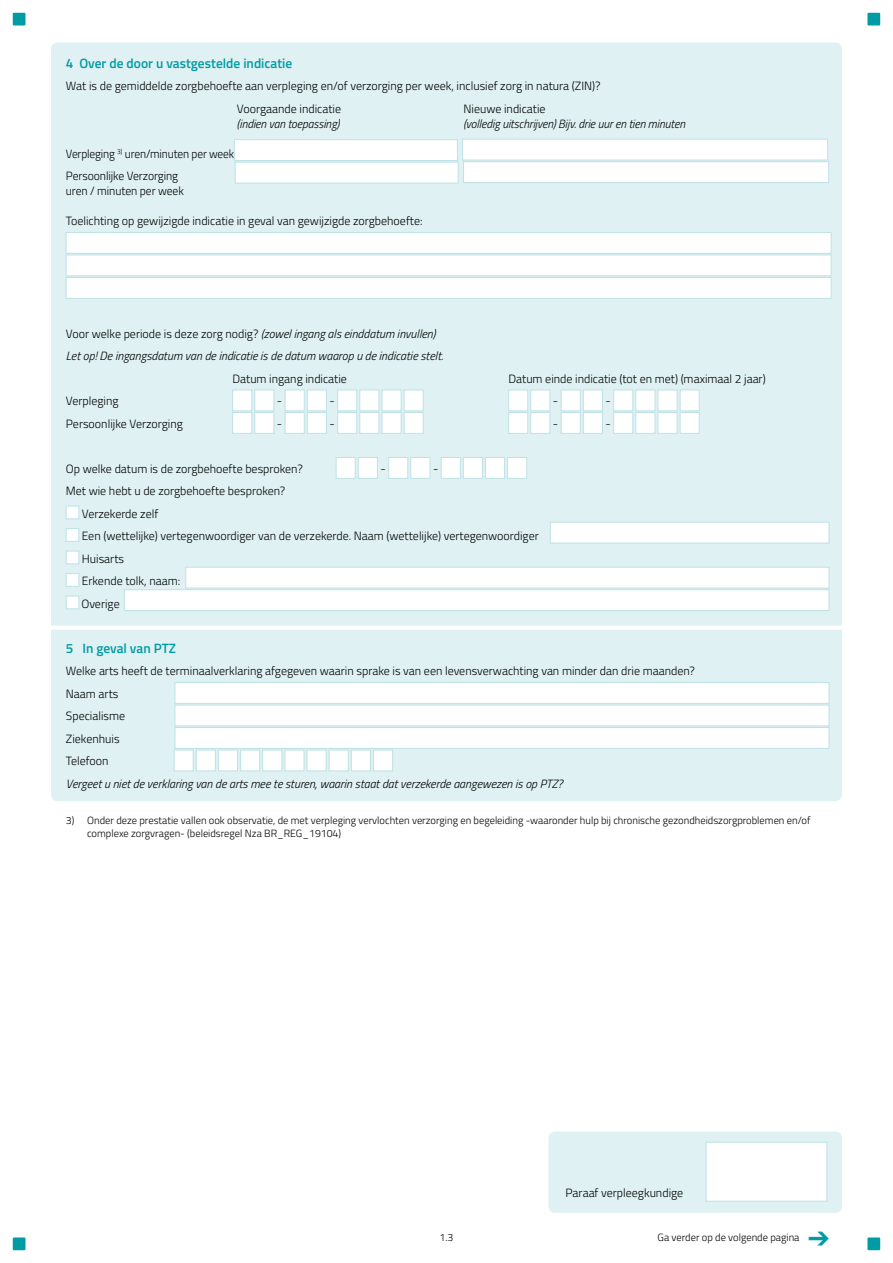
<style>
.page{position:relative;width:893px;height:1263px;background:#fff}
.page>*{position:absolute;margin:0;border:0;box-sizing:border-box;transform-origin:0 0}
.t1{font:600 13.5px "Titillium Web";color:#009ba4}
.t2{font:300 12px/22.5px "Titillium Web";color:#000}
.t3{font:italic 300 12px/22.5px "Titillium Web";color:#000}
.t4{font:300 12px/22.5px "Titillium Web";color:#000;scale:.95 1}
.t5{font:300 10.5px/13.5px "Titillium Web";color:#000}
.s1{font-style:normal}
</style>
<div class="page">
<div style="left:13px;top:13px;width:13px;height:13px;background:#009ba4"></div>
<div style="left:867px;top:13px;width:13px;height:13px;background:#009ba4"></div>
<div style="left:51px;top:43px;width:791px;height:758px;background:#e0f1f3;border-radius:6px"></div>
<div style="left:234px;top:139px;width:224px;height:22px;background:#fff;border:1px solid #bee2e6"></div>
<div style="left:462px;top:139px;width:366px;height:21px;background:#fff;border:1px solid #bee2e6"></div>
<div style="left:235px;top:162px;width:223px;height:21px;background:#fff;border:1px solid #bee2e6"></div>
<div style="left:463px;top:161px;width:366px;height:22px;background:#fff;border:1px solid #bee2e6"></div>
<div style="left:66px;top:232px;width:765px;height:22px;background:#fff;border:1px solid #bee2e6"></div>
<div style="left:66px;top:255px;width:765px;height:21px;background:#fff;border:1px solid #bee2e6"></div>
<div style="left:66px;top:277px;width:765px;height:21px;background:#fff;border:1px solid #bee2e6"></div>
<div style="left:232px;top:390px;width:20px;height:21px;background:#fff;border:1px solid #bee2e6"></div>
<div style="left:255px;top:390px;width:19px;height:21px;background:#fff;border:1px solid #bee2e6"></div>
<div style="left:285px;top:390px;width:19px;height:21px;background:#fff;border:1px solid #bee2e6"></div>
<div style="left:307px;top:390px;width:20px;height:21px;background:#fff;border:1px solid #bee2e6"></div>
<div style="left:337px;top:390px;width:20px;height:21px;background:#fff;border:1px solid #bee2e6"></div>
<div style="left:360px;top:390px;width:19px;height:21px;background:#fff;border:1px solid #bee2e6"></div>
<div style="left:382px;top:390px;width:19px;height:21px;background:#fff;border:1px solid #bee2e6"></div>
<div style="left:404px;top:390px;width:19px;height:21px;background:#fff;border:1px solid #bee2e6"></div>
<div style="left:508px;top:390px;width:20px;height:21px;background:#fff;border:1px solid #bee2e6"></div>
<div style="left:531px;top:390px;width:19px;height:21px;background:#fff;border:1px solid #bee2e6"></div>
<div style="left:561px;top:390px;width:19px;height:21px;background:#fff;border:1px solid #bee2e6"></div>
<div style="left:583px;top:390px;width:20px;height:21px;background:#fff;border:1px solid #bee2e6"></div>
<div style="left:613px;top:390px;width:20px;height:21px;background:#fff;border:1px solid #bee2e6"></div>
<div style="left:636px;top:390px;width:19px;height:21px;background:#fff;border:1px solid #bee2e6"></div>
<div style="left:658px;top:390px;width:19px;height:21px;background:#fff;border:1px solid #bee2e6"></div>
<div style="left:680px;top:390px;width:19px;height:21px;background:#fff;border:1px solid #bee2e6"></div>
<div style="left:232px;top:412px;width:20px;height:22px;background:#fff;border:1px solid #bee2e6"></div>
<div style="left:255px;top:412px;width:19px;height:22px;background:#fff;border:1px solid #bee2e6"></div>
<div style="left:285px;top:412px;width:19px;height:22px;background:#fff;border:1px solid #bee2e6"></div>
<div style="left:307px;top:412px;width:20px;height:22px;background:#fff;border:1px solid #bee2e6"></div>
<div style="left:337px;top:412px;width:20px;height:22px;background:#fff;border:1px solid #bee2e6"></div>
<div style="left:360px;top:412px;width:19px;height:22px;background:#fff;border:1px solid #bee2e6"></div>
<div style="left:382px;top:412px;width:19px;height:22px;background:#fff;border:1px solid #bee2e6"></div>
<div style="left:404px;top:412px;width:19px;height:22px;background:#fff;border:1px solid #bee2e6"></div>
<div style="left:508px;top:412px;width:20px;height:22px;background:#fff;border:1px solid #bee2e6"></div>
<div style="left:531px;top:412px;width:19px;height:22px;background:#fff;border:1px solid #bee2e6"></div>
<div style="left:561px;top:412px;width:19px;height:22px;background:#fff;border:1px solid #bee2e6"></div>
<div style="left:583px;top:412px;width:20px;height:22px;background:#fff;border:1px solid #bee2e6"></div>
<div style="left:613px;top:412px;width:20px;height:22px;background:#fff;border:1px solid #bee2e6"></div>
<div style="left:636px;top:412px;width:19px;height:22px;background:#fff;border:1px solid #bee2e6"></div>
<div style="left:658px;top:412px;width:19px;height:22px;background:#fff;border:1px solid #bee2e6"></div>
<div style="left:680px;top:412px;width:19px;height:22px;background:#fff;border:1px solid #bee2e6"></div>
<div style="left:336px;top:457px;width:19px;height:21px;background:#fff;border:1px solid #bee2e6"></div>
<div style="left:358px;top:457px;width:20px;height:21px;background:#fff;border:1px solid #bee2e6"></div>
<div style="left:388px;top:457px;width:20px;height:21px;background:#fff;border:1px solid #bee2e6"></div>
<div style="left:411px;top:457px;width:19px;height:21px;background:#fff;border:1px solid #bee2e6"></div>
<div style="left:441px;top:457px;width:19px;height:21px;background:#fff;border:1px solid #bee2e6"></div>
<div style="left:463px;top:457px;width:20px;height:21px;background:#fff;border:1px solid #bee2e6"></div>
<div style="left:485px;top:457px;width:20px;height:21px;background:#fff;border:1px solid #bee2e6"></div>
<div style="left:507px;top:457px;width:20px;height:21px;background:#fff;border:1px solid #bee2e6"></div>
<div style="left:66px;top:506px;width:13px;height:13px;background:#fff;border:1px solid #bee2e6"></div>
<div style="left:66px;top:528px;width:13px;height:14px;background:#fff;border:1px solid #bee2e6"></div>
<div style="left:550px;top:522px;width:279px;height:21px;background:#fff;border:1px solid #bee2e6"></div>
<div style="left:66px;top:551px;width:13px;height:13px;background:#fff;border:1px solid #bee2e6"></div>
<div style="left:66px;top:573px;width:13px;height:14px;background:#fff;border:1px solid #bee2e6"></div>
<div style="left:186px;top:567px;width:643px;height:21px;background:#fff;border:1px solid #bee2e6"></div>
<div style="left:66px;top:596px;width:13px;height:13px;background:#fff;border:1px solid #bee2e6"></div>
<div style="left:124px;top:589px;width:705px;height:22px;background:#fff;border:1px solid #bee2e6"></div>
<div style="left:175px;top:682px;width:654px;height:22px;background:#fff;border:1px solid #bee2e6"></div>
<div style="left:175px;top:705px;width:654px;height:21px;background:#fff;border:1px solid #bee2e6"></div>
<div style="left:175px;top:727px;width:654px;height:21px;background:#fff;border:1px solid #bee2e6"></div>
<div style="left:174px;top:750px;width:19px;height:21px;background:#fff;border:1px solid #bee2e6"></div>
<div style="left:196px;top:750px;width:20px;height:21px;background:#fff;border:1px solid #bee2e6"></div>
<div style="left:218px;top:750px;width:20px;height:21px;background:#fff;border:1px solid #bee2e6"></div>
<div style="left:240px;top:750px;width:20px;height:21px;background:#fff;border:1px solid #bee2e6"></div>
<div style="left:262px;top:750px;width:20px;height:21px;background:#fff;border:1px solid #bee2e6"></div>
<div style="left:285px;top:750px;width:19px;height:21px;background:#fff;border:1px solid #bee2e6"></div>
<div style="left:307px;top:750px;width:19px;height:21px;background:#fff;border:1px solid #bee2e6"></div>
<div style="left:329px;top:750px;width:19px;height:21px;background:#fff;border:1px solid #bee2e6"></div>
<div style="left:351px;top:750px;width:20px;height:21px;background:#fff;border:1px solid #bee2e6"></div>
<div style="left:373px;top:750px;width:20px;height:21px;background:#fff;border:1px solid #bee2e6"></div>
<div style="left:867px;top:1237px;width:13px;height:13px;background:#009ba4"></div>
<div style="left:13px;top:1237px;width:13px;height:13px;background:#009ba4"></div>
<svg style="left:51px;top:625px;width:791px;height:5px"></svg>
<div style="left:549px;top:1131px;width:293px;height:82px;background:#e0f1f3;border-radius:6px"></div>
<div style="left:706px;top:1142px;width:121px;height:59px;background:#fff;border:1px solid #bee2e6"></div>
<p class="t1" style="left:66px;top:53px;width:228px">4 Over de door u vastgestelde indicatie</p>
<p class="t2" style="left:237px;top:74px;width:365px;text-indent:-171px">Wat is de gemiddelde zorgbehoefte aan verpleging en/of verzorging per week, inclusief zorg in natura (ZIN)?<br>Voorgaande indicatie</p>
<p class="t2" style="left:463px;top:96px;width:84px">Nieuwe indicatie</p>
<p class="t3" style="left:237px;top:111px;width:104px">(indien van toepassing)</p>
<p class="t3" style="left:463px;top:111px;width:223px">(volledig uitschrijven) Bijv. drie uur en tien minuten</p>
<p class="t4" style="left:66px;top:141px;width:179px">Verpleging <sup>3)</sup> uren/minuten per week<br>Persoonlijke Verzorging</p>
<p class="t2" style="left:66px;top:179px;width:120px">uren / minuten per week</p>
<p class="t2" style="left:66px;top:209px;width:358px">Toelichting op gewijzigde indicatie in geval van gewijzigde zorgbehoefte:</p>
<p class="t3" style="left:66px;top:321px;width:379px"><span class="s1">Voor welke periode is deze zorg nodig?</span> (zowel ingang als einddatum invullen)<br>Let op! De ingangsdatum van de indicatie is de datum waarop u de indicatie stelt.</p>
<p class="t2" style="left:232px;top:366px;width:116px">Datum ingang indicatie</p>
<p class="t2" style="left:508px;top:366px;width:259px">Datum einde indicatie (tot en met) (maximaal 2 jaar)</p>
<p class="t2" style="left:66px;top:389px;width:54px">Verpleging</p>
<p class="t2" style="left:277px;top:389px;width:7px">-</p>
<p class="t2" style="left:329px;top:389px;width:7px">-</p>
<p class="t2" style="left:553px;top:389px;width:7px">-</p>
<p class="t2" style="left:605px;top:389px;width:7px">-</p>
<p class="t2" style="left:66px;top:411px;width:119px">Persoonlijke Verzorging</p>
<p class="t2" style="left:277px;top:411px;width:7px">-</p>
<p class="t2" style="left:329px;top:411px;width:7px">-</p>
<p class="t2" style="left:553px;top:411px;width:7px">-</p>
<p class="t2" style="left:605px;top:411px;width:7px">-</p>
<p class="t2" style="left:66px;top:456px;width:238px">Op welke datum is de zorgbehoefte besproken?</p>
<p class="t2" style="left:380px;top:456px;width:7px">-</p>
<p class="t2" style="left:433px;top:456px;width:7px">-</p>
<p class="t2" style="left:81px;top:479px;width:459px;text-indent:-15px">Met wie hebt u de zorgbehoefte besproken?<br>Verzekerde zelf<br>Een (wettelijke) vertegenwoordiger van de verzekerde. Naam (wettelijke) vertegenwoordiger<br>Huisarts<br>Erkende tolk, naam:<br>Overige</p>
<p class="t1" style="left:66px;top:638px;width:112px">5 In geval van PTZ</p>
<p class="t2" style="left:66px;top:659px;width:631px">Welke arts heeft de terminaalverklaring afgegeven waarin sprake is van een levensverwachting van minder dan drie maanden?<br>Naam arts<br>Specialisme<br>Ziekenhuis<br>Telefoon</p>
<p class="t3" style="left:66px;top:771px;width:498px">Vergeet u niet de verklaring van de arts mee te sturen, waarin staat dat verzekerde aangewezen is op PTZ?</p>
<p class="t5" style="left:87px;top:813px;width:725px;text-indent:-21px">3) Onder deze prestatie vallen ook observatie, de met verpleging vervlochten verzorging en begeleiding -waaronder hulp bij chronische gezondheidszorgproblemen en/of complexe zorgvragen- (beleidsregel Nza BR_REG_19104)</p>
<p class="t2" style="left:566px;top:1181px;width:119px">Paraaf verpleegkundige</p>
<p class="t5" style="left:439px;top:1230px;width:15px">1.3</p>
<p class="t5" style="left:658px;top:1230px;width:143px">Ga verder op de volgende pagina</p>
</div>
